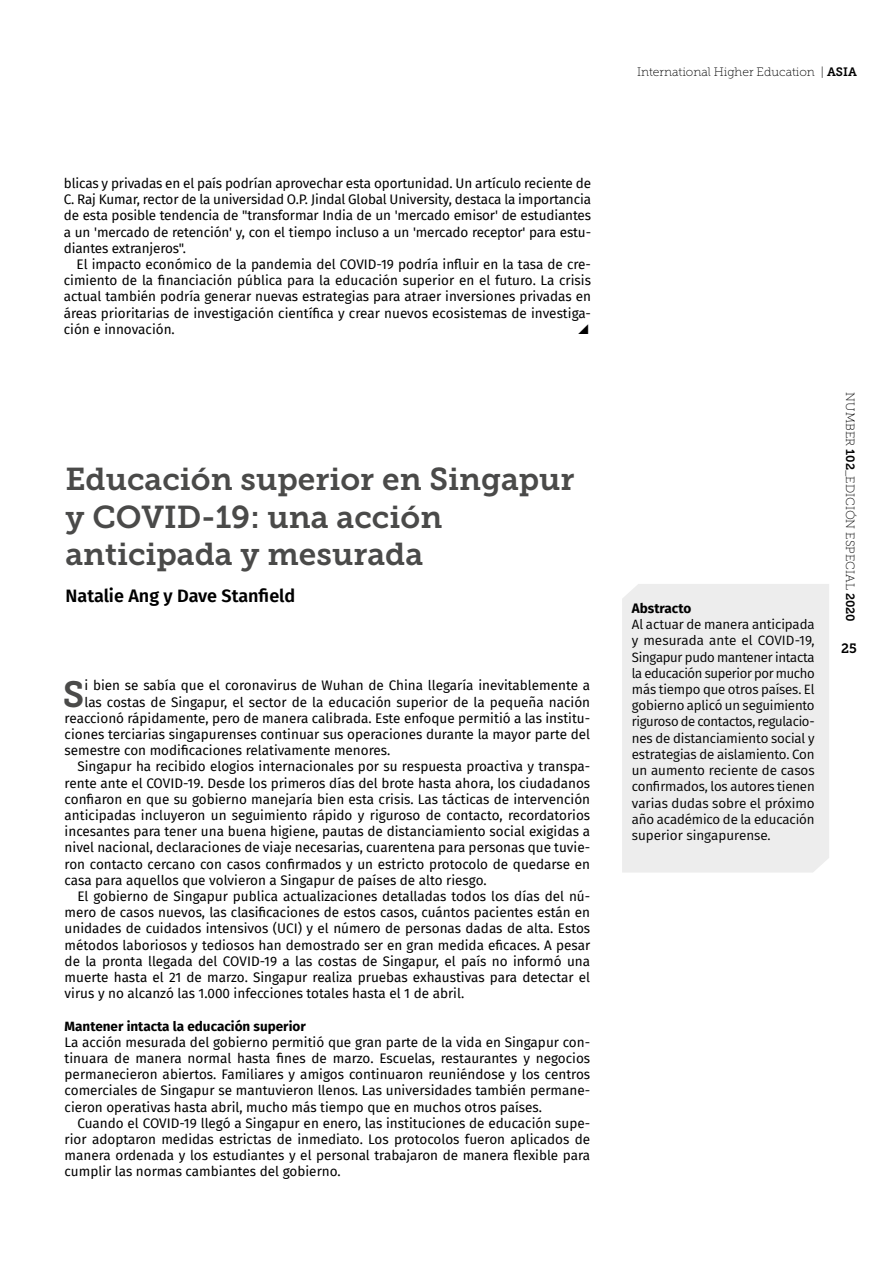
<style>
.page{position:relative;width:893px;height:1263px;background:#fff}
.page>*{position:absolute;margin:0;border:0;box-sizing:border-box;transform-origin:0 0}
.t1{font:36.3px "Museo Slab 700";color:#4a4a49}
.t2{font:31.5px/37.8px "Museo Slab 700";color:#4a4a49}
.t3{font:600 18px "Fira Sans";color:#000}
.t4{font:13.5px/16.2px "Fira Sans";color:#000;text-align:justify}
.t5{font:13.5px/16.2px "Fira Sans";letter-spacing:-.01em;color:#000;text-align:justify}
.t6{font:700 13.5px "Fira Sans";color:#000}
.t7{font:13.5px "Museo Slab 700";color:#000}
.t8{font:12.15px "Museo Slab 100";color:#000}
.t9{font:12px "Museo Slab 100";color:#000}
.s1{font-family:"Museo Slab 700"}
</style>
<div class="page">
<div style="left:622px;top:584px;width:207px;height:288px;background:#ededed"></div>
<p class="t4" style="left:64px;top:175px;width:529px">blicas y privadas en el país podrían aprovechar esta oportunidad. Un artículo reciente de C. Raj Kumar, rector de la universidad O.P. Jindal Global University, destaca la importancia de esta posible tendencia de "transformar India de un 'mercado emisor' de estudiantes a un 'mercado de retención' y, con el tiempo incluso a un 'mercado receptor' para estu&shy;diantes extranjeros".</p>
<p class="t4" style="left:64px;top:256px;width:529px;text-indent:13px">El impacto económico de la pandemia del COVID-19 podría influir en la tasa de cre&shy;cimiento de la financiación pública para la educación superior en el futuro. La crisis actual también podría generar nuevas estrategias para atraer inversiones privadas en áreas prioritarias de investigación científica y crear nuevos ecosistemas de investiga&shy;ción e innovación.</p>
<h2 class="t2" style="left:65px;top:460px;width:511px">Educación superior en Singapur y COVID-19: una acción anticipada y mesurada</h2>
<h3 class="t3" style="left:65px;top:580px;width:231px">Natalie Ang y Dave Stanfield</h3>
<h1 class="t1" style="left:63px;top:673px;width:23px">S</h1>
<p class="t4" style="left:84px;top:677px;width:507px">i bien se sabía que el coronavirus de Wuhan de China llegaría inevitablemente a</p>
<p class="t4" style="left:84px;top:693px;width:507px">las costas de Singapur, el sector de la educación superior de la pequeña nación</p>
<p class="t4" style="left:65px;top:710px;width:527px">reaccionó rápidamente, pero de manera calibrada. Este enfoque permitió a las institu-</p>
<p class="t4" style="left:65px;top:726px;width:527px">ciones terciarias singapurenses continuar sus operaciones durante la mayor parte del</p>
<p class="t4" style="left:65px;top:742px;width:327px">semestre con modificaciones relativamente menores.</p>
<p class="t4" style="left:77px;top:758px;width:514px">Singapur ha recibido elogios internacionales por su respuesta proactiva y transpa-</p>
<p class="t4" style="left:65px;top:774px;width:527px">rente ante el COVID-19. Desde los primeros días del brote hasta ahora, los ciudadanos</p>
<p class="t4" style="left:65px;top:791px;width:527px">confiaron en que su gobierno manejaría bien esta crisis. Las tácticas de intervención</p>
<p class="t4" style="left:65px;top:807px;width:527px">anticipadas incluyeron un seguimiento rápido y riguroso de contacto, recordatorios</p>
<p class="t4" style="left:65px;top:823px;width:527px">incesantes para tener una buena higiene, pautas de distanciamiento social exigidas a</p>
<p class="t4" style="left:65px;top:839px;width:527px">nivel nacional, declaraciones de viaje necesarias, cuarentena para personas que tuvie-</p>
<p class="t4" style="left:65px;top:855px;width:527px">ron contacto cercano con casos confirmados y un estricto protocolo de quedarse en</p>
<p class="t4" style="left:65px;top:872px;width:424px">casa para aquellos que volvieron a Singapur de países de alto riesgo.</p>
<p class="t4" style="left:77px;top:888px;width:514px">El gobierno de Singapur publica actualizaciones detalladas todos los días del nú-</p>
<p class="t4" style="left:65px;top:904px;width:527px">mero de casos nuevos, las clasificaciones de estos casos, cuántos pacientes están en</p>
<p class="t4" style="left:65px;top:920px;width:527px">unidades de cuidados intensivos (UCI) y el número de personas dadas de alta. Estos</p>
<p class="t4" style="left:65px;top:936px;width:527px">métodos laboriosos y tediosos han demostrado ser en gran medida eficaces. A pesar</p>
<p class="t4" style="left:65px;top:953px;width:527px">de la pronta llegada del COVID-19 a las costas de Singapur, el país no informó una</p>
<p class="t4" style="left:65px;top:969px;width:527px">muerte hasta el 21 de marzo. Singapur realiza pruebas exhaustivas para detectar el</p>
<p class="t4" style="left:65px;top:985px;width:401px">virus y no alcanzó las 1.000 infecciones totales hasta el 1 de abril.</p>
<p class="t6" style="left:65px;top:1014px;width:243px">Mantener intacta la educación superior</p>
<p class="t4" style="left:65px;top:1034px;width:527px">La acción mesurada del gobierno permitió que gran parte de la vida en Singapur con&shy;tinuara de manera normal hasta fines de marzo. Escuelas, restaurantes y negocios permanecieron abiertos. Familiares y amigos continuaron reuniéndose y los centros comerciales de Singapur se mantuvieron llenos. Las universidades también permane&shy;cieron operativas hasta abril, mucho más tiempo que en muchos otros países.</p>
<p class="t4" style="left:65px;top:1115px;width:527px;text-indent:13px">Cuando el COVID-19 llegó a Singapur en enero, las instituciones de educación supe&shy;rior adoptaron medidas estrictas de inmediato. Los protocolos fueron aplicados de manera ordenada y los estudiantes y el personal trabajaron de manera flexible para cumplir las normas cambiantes del gobierno.</p>
<p class="t8" style="left:637px;top:66px;width:221px">International Higher Education | <span class="s1">ASIA</span></p>
<p class="t6" style="left:632px;top:597px;width:61px">Abstracto</p>
<p class="t5" style="left:632px;top:616px;width:184px">Al actuar de manera anticipada y mesurada ante el COVID-19, Singapur pudo mantener intacta la educación superior por mucho más tiempo que otros países. El gobierno aplicó un seguimiento riguroso de contactos, regulacio&shy;nes de distanciamiento social y estrategias de aislamiento. Con un aumento reciente de casos confirmados, los autores tienen varias dudas sobre el próximo año académico de la educación superior singapurense.</p>
<p class="t9" style="left:857px;top:392px;width:231px;rotate:90deg">NUMBER <span class="s1">102</span>_EDICIÓN ESPECIAL <span class="s1">2020</span></p>
<p class="t7" style="left:841px;top:641px;width:17px">25</p>
</div>
